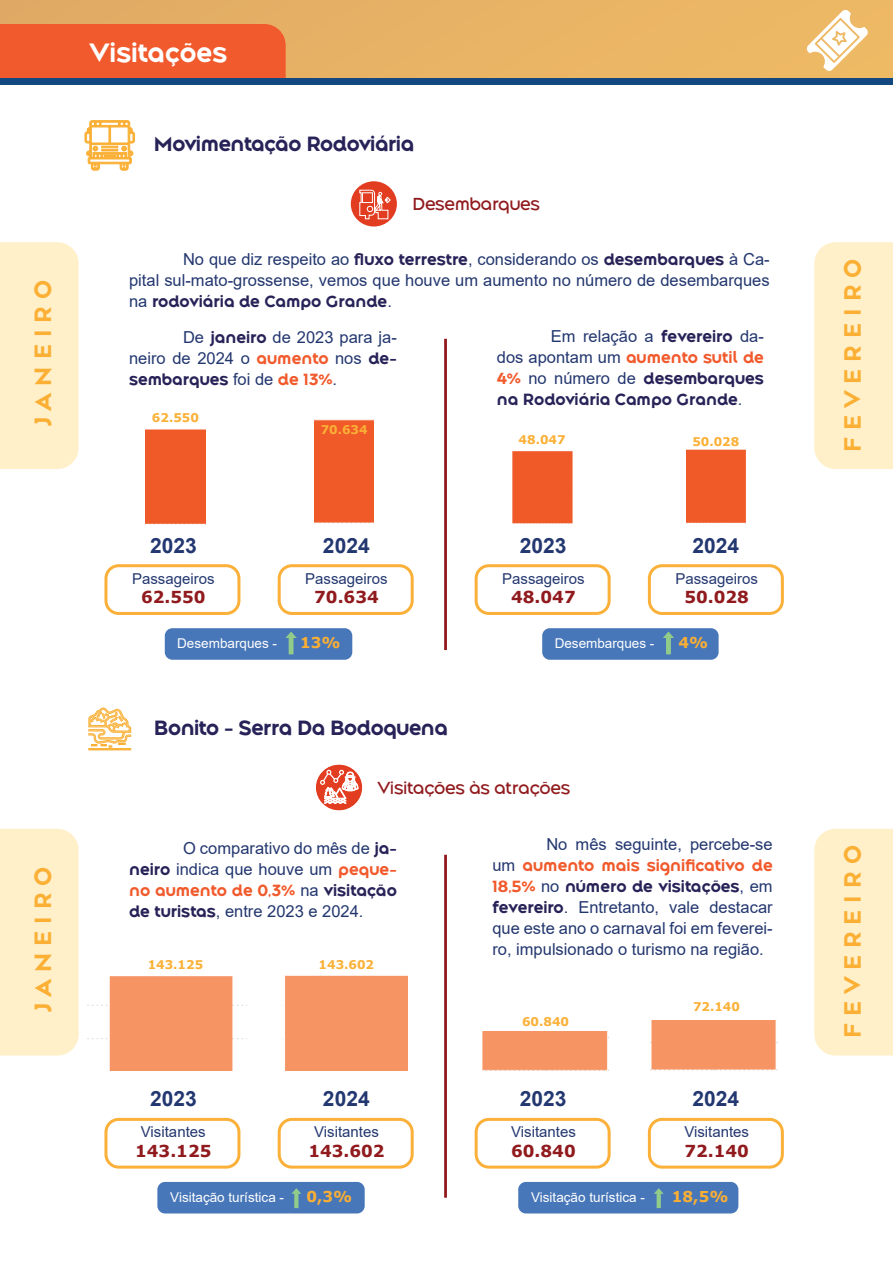
<style>
.page{position:relative;width:893px;height:1263px;background:#fff}
.page>*{position:absolute;margin:0;border:0;box-sizing:border-box;transform-origin:0 0}
.toc_level_1{font:700 27px "Along Sanss 2";color:#fff}
.textos{font:700 24px "Along Sanss 2";letter-spacing:.3em;color:#fbaf34}
.textos-2{font:700 21px "Along Sanss 2";letter-spacing:-.02em;color:#272358}
.toc_level_1-2{font:700 21px "Arial";color:#233770}
.textos-3{font:500 18px "Along Sanss 2";letter-spacing:-.02em;color:#901a1d}
.textos-4{font:16.5px/21px "Arial";color:#23376f;text-align:justify}
.textos-5{font:700 16.5px/21px "Along Sanss 2";color:#272358;text-align:justify}
.toc_level_1-3{font:700 16.5px "Verdana";color:#901a1d}
.toc_level_1-4{font:15px "Arial";color:#23376f}
.toc_level_1-5{font:700 15px "Verdana";color:#fbaf34}
.textos-6{font:13.5px "Arial";color:#fff}
.toc_level_1-6{font:700 12px "Verdana";color:#fbb036}
.s1{font-family:"Along Sanss 2";font-weight:700;color:#272358}
.s2{font-family:"Along Sanss 2";font-weight:700;color:#f15a2c}
.s3{font-family:"Arial";font-weight:400;color:#23376f}
.s4{color:#f15a2c}
</style>
<div class="page">
<div style="left:0;top:0;width:434px;height:78px;background:#e6b065"></div>
<div style="left:434px;top:0;width:459px;height:78px;background:#ebb665"></div>
<div style="left:0;top:24px;width:286px;height:54px;background:#f15a2c"></div>
<div style="left:0;top:78px;width:893px;height:6px;background:#144880"></div>
<div style="left:351px;top:181px;width:46px;height:45px;background:#e33d21;border-radius:50%"></div>
<svg style="left:359px;top:189px;width:32px;height:31px"></svg>
<svg style="left:85px;top:120px;width:50px;height:51px"></svg>
<svg style="left:806px;top:9px;width:62px;height:62px"></svg>
<div style="left:0;top:242px;width:79px;height:227px;background:#fff0c9"></div>
<div style="left:814px;top:242px;width:79px;height:227px;background:#fff0c9"></div>
<hr style="left:444px;top:339px;width:3px;height:311px;background:#901a1d">
<div style="left:0;top:829px;width:79px;height:226px;background:#fff0c9"></div>
<div style="left:814px;top:829px;width:79px;height:226px;background:#fff0c9"></div>
<hr style="left:444px;top:855px;width:3px;height:343px;background:#901a1d">
<svg style="left:88px;top:707px;width:43px;height:43px"></svg>
<div style="left:316px;top:765px;width:46px;height:45px;background:#e33d21;border-radius:50%"></div>
<svg style="left:320px;top:770px;width:38px;height:34px"></svg>
<img style="left:87px;top:976px;width:160px;height:95px">
<div style="left:282px;top:975px;width:126px;height:96px;background:#f69463"></div>
<div style="left:651px;top:1021px;width:126px;height:50px;background:#f69463"></div>
<div style="left:482px;top:1032px;width:126px;height:39px;background:#f69463"></div>
<div style="left:165px;top:628px;width:187px;height:32px;background:#4877b9;border-radius:8px"></div>
<div style="left:542px;top:628px;width:177px;height:32px;background:#4877b9;border-radius:8px"></div>
<div style="left:157px;top:1182px;width:208px;height:31px;background:#4877b9;border-radius:8px"></div>
<svg style="left:291px;top:1188px;width:10px;height:20px"></svg>
<div style="left:518px;top:1182px;width:220px;height:31px;background:#4877b9;border-radius:8px"></div>
<svg style="left:654px;top:1188px;width:10px;height:20px"></svg>
<div style="left:104px;top:564px;width:136px;height:51px;border:3px solid #fab039;border-radius:13px"></div>
<div style="left:278px;top:564px;width:136px;height:51px;border:3px solid #fab039;border-radius:13px"></div>
<div style="left:475px;top:564px;width:136px;height:51px;border:3px solid #fab039;border-radius:13px"></div>
<div style="left:648px;top:564px;width:136px;height:51px;border:3px solid #fab039;border-radius:13px"></div>
<div style="left:104px;top:1118px;width:136px;height:50px;border:3px solid #fab039;border-radius:13px"></div>
<div style="left:278px;top:1118px;width:136px;height:50px;border:3px solid #fab039;border-radius:13px"></div>
<div style="left:475px;top:1118px;width:136px;height:50px;border:3px solid #fab039;border-radius:13px"></div>
<div style="left:648px;top:1118px;width:136px;height:50px;border:3px solid #fab039;border-radius:13px"></div>
<div style="left:512px;top:451px;width:60px;height:73px;background:#f05a28"></div>
<div style="left:686px;top:449px;width:59px;height:75px;background:#f05a28"></div>
<div style="left:146px;top:429px;width:59px;height:96px;background:#f05a28"></div>
<div style="left:315px;top:419px;width:59px;height:105px;background:#f05a28"></div>
<svg style="left:285px;top:631px;width:12px;height:23px"></svg>
<svg style="left:663px;top:631px;width:11px;height:23px"></svg>
<p class="textos" style="left:28px;top:426px;width:147px;rotate:-90deg">JANEIRO</p>
<p class="textos" style="left:28px;top:1012px;width:147px;rotate:-90deg">JANEIRO</p>
<p class="toc_level_1" style="left:89px;top:36px;width:139px">Visitações</p>
<p class="textos-2" style="left:154px;top:131px;width:262px">Movimentação Rodoviária</p>
<p class="textos-3" style="left:412px;top:193px;width:129px">Desembarques</p>
<p class="textos-4" style="left:129px;top:249px;width:642px;text-indent:54px">No que diz respeito ao <span class="s1">fluxo terrestre</span>, considerando os <span class="s1">desembarques</span> à Ca&shy;pital sul-mato-grossense, vemos que houve um aumento no número de desembarques na <span class="s1">rodoviária de Campo Grande</span>.</p>
<p class="textos-4" style="left:129px;top:326px;width:269px;text-indent:54px">De <span class="s1">janeiro</span> de 2023 para ja&shy;neiro de 2024 o <span class="s2">aumento</span> nos <span class="s1">de&shy;sembarques</span> foi de <span class="s2">de 13%</span>.</p>
<p class="textos-5" style="left:497px;top:326px;width:269px;text-indent:54px"><span class="s3">Em relação a</span> fevereiro <span class="s3">da&shy;dos apontam um</span> <span class="s4">aumento sutil de 4%</span> <span class="s3">no número de</span> desembarques na Rodoviária Campo Grande<span class="s3">.</span></p>
<p class="toc_level_1-6" style="left:152px;top:409px;width:48px">62.550</p>
<p class="toc_level_1-6" style="left:321px;top:421px;width:48px">70.634</p>
<p class="toc_level_1-2" style="left:150px;top:530px;width:48px">2023</p>
<p class="toc_level_1-2" style="left:323px;top:530px;width:48px">2024</p>
<p class="toc_level_1-4" style="left:132px;top:568px;width:84px">Passageiros</p>
<p class="toc_level_1-3" style="left:141px;top:586px;width:66px">62.550</p>
<p class="toc_level_1-4" style="left:305px;top:568px;width:84px">Passageiros</p>
<p class="toc_level_1-3" style="left:314px;top:586px;width:66px">70.634</p>
<p class="toc_level_1-6" style="left:519px;top:431px;width:48px">48.047</p>
<p class="toc_level_1-6" style="left:692px;top:433px;width:48px">50.028</p>
<p class="toc_level_1-2" style="left:520px;top:530px;width:48px">2023</p>
<p class="toc_level_1-2" style="left:692px;top:530px;width:48px">2024</p>
<p class="toc_level_1-4" style="left:502px;top:568px;width:84px">Passageiros</p>
<p class="toc_level_1-3" style="left:511px;top:586px;width:66px">48.047</p>
<p class="toc_level_1-4" style="left:675px;top:568px;width:84px">Passageiros</p>
<p class="toc_level_1-3" style="left:684px;top:586px;width:66px">50.028</p>
<p class="textos-6" style="left:177px;top:634px;width:101px">Desembarques -</p>
<p class="toc_level_1-5" style="left:300px;top:632px;width:42px">13%</p>
<p class="textos-6" style="left:555px;top:634px;width:101px">Desembarques -</p>
<p class="toc_level_1-5" style="left:678px;top:632px;width:31px">4%</p>
<p class="textos-2" style="left:154px;top:714px;width:295px">Bonito - Serra Da Bodoquena</p>
<p class="textos-3" style="left:377px;top:776px;width:194px">Visitações às atrações</p>
<p class="textos-4" style="left:129px;top:838px;width:269px;text-indent:54px">O comparativo do mês de <span class="s1">ja&shy;neiro</span> indica que houve um <span class="s2">peque&shy;no aumento de 0,3%</span> na <span class="s1">visitação de turistas</span>, entre 2023 e 2024.</p>
<p class="toc_level_1-6" style="left:148px;top:956px;width:57px">143.125</p>
<p class="toc_level_1-6" style="left:319px;top:956px;width:57px">143.602</p>
<p class="textos-4" style="left:492px;top:834px;width:282px;text-indent:54px">No mês seguinte, percebe-se um <span class="s2">aumento mais significativo de 18,5%</span> no <span class="s1">número de visitações</span>, em <span class="s1">fevereiro</span>. Entretanto, vale destacar que este ano o carnaval foi em feverei&shy;ro, impulsionado o turismo na região.</p>
<p class="toc_level_1-6" style="left:693px;top:998px;width:48px">72.140</p>
<p class="toc_level_1-6" style="left:522px;top:1013px;width:48px">60.840</p>
<p class="toc_level_1-2" style="left:150px;top:1084px;width:48px">2023</p>
<p class="toc_level_1-2" style="left:323px;top:1084px;width:48px">2024</p>
<p class="toc_level_1-2" style="left:520px;top:1084px;width:48px">2023</p>
<p class="toc_level_1-2" style="left:692px;top:1084px;width:48px">2024</p>
<p class="toc_level_1-4" style="left:141px;top:1121px;width:66px">Visitantes</p>
<p class="toc_level_1-3" style="left:135px;top:1139px;width:78px">143.125</p>
<p class="toc_level_1-4" style="left:314px;top:1121px;width:66px">Visitantes</p>
<p class="toc_level_1-3" style="left:308px;top:1139px;width:78px">143.602</p>
<p class="toc_level_1-4" style="left:511px;top:1121px;width:66px">Visitantes</p>
<p class="toc_level_1-3" style="left:511px;top:1139px;width:66px">60.840</p>
<p class="toc_level_1-4" style="left:684px;top:1121px;width:66px">Visitantes</p>
<p class="toc_level_1-3" style="left:684px;top:1139px;width:66px">72.140</p>
<p class="textos-6" style="left:170px;top:1187px;width:115px">Visitação turística -</p>
<p class="toc_level_1-5" style="left:307px;top:1186px;width:47px">0,3%</p>
<p class="textos-6" style="left:531px;top:1187px;width:115px">Visitação turística -</p>
<p class="toc_level_1-5" style="left:672px;top:1186px;width:58px">18,5%</p>
<p class="textos" style="left:837px;top:452px;width:195px;rotate:-90deg">FEVEREIRO</p>
<p class="textos" style="left:837px;top:1038px;width:195px;rotate:-90deg">FEVEREIRO</p>
</div>
